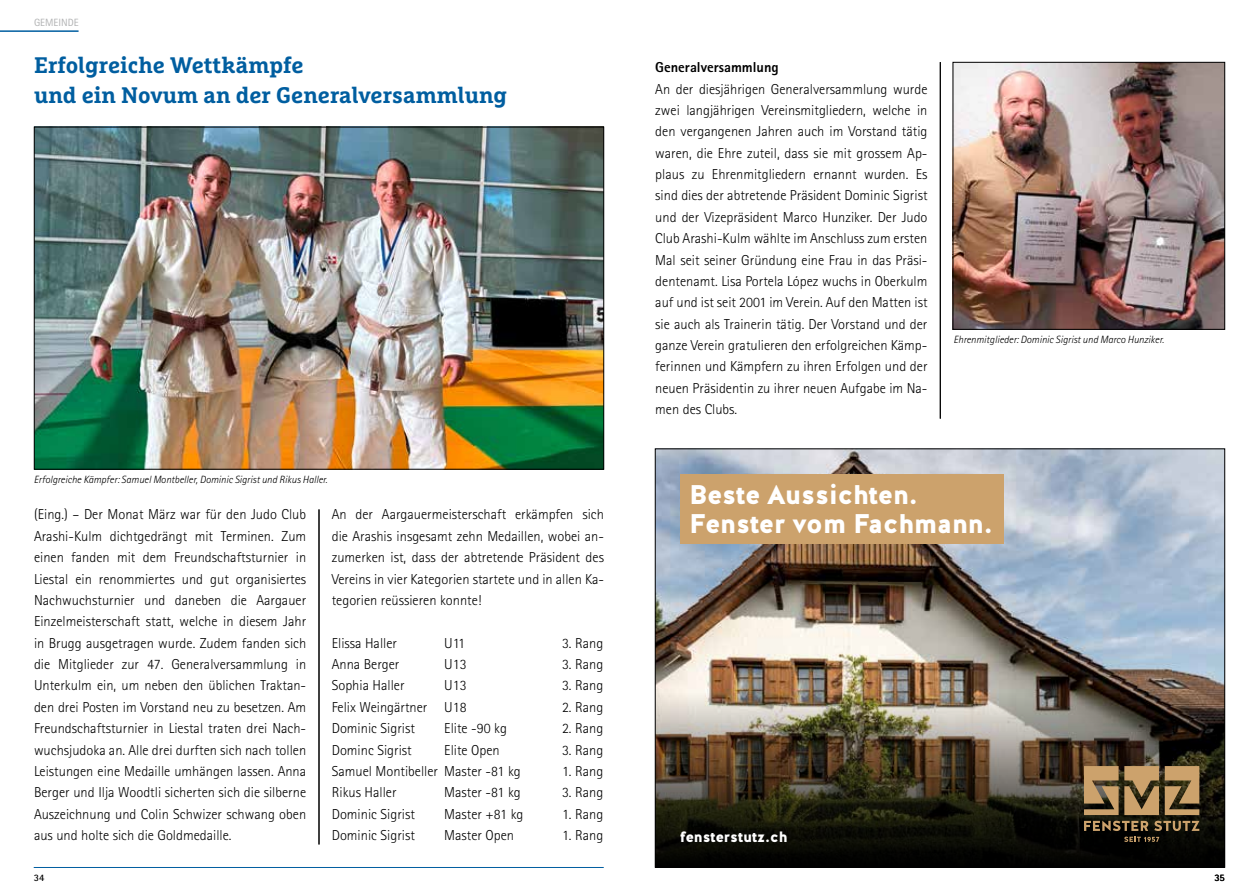
<style>
.page{position:relative;width:1259px;height:893px;background:#fff}
.page>*{position:absolute;margin:0;border:0;box-sizing:border-box;transform-origin:0 0}
.t1{font:900 27px/28.5px "Halis GR";color:#fff}
.t2{font:700 22.5px/30px "Marselis Slab Pro";color:#005ea0}
.t3{font:900 15px "Halis GR";color:#fff}
.t4{font:300 14.4px/21.3px "Rotis Sans Serif Std";color:#000;text-align:justify}
.t5{font:800 14.4px "Rotis Sans Serif Std";color:#000}
.t6{font:italic 300 10.5px "Rotis Sans Serif Std";color:#000}
.t7{font:10.5px "Rotis Sans Serif Std";color:#b1b2b3}
.t8{font:700 9.9px "Rotis Sans Serif Std";color:#000}
</style>
<div class="page">
<hr style="left:0;top:30px;width:79px;height:2px;background:#005ea0">
<hr style="left:34px;top:867px;width:570px;height:1px;background:#005ea0">
<hr style="left:319px;top:509px;width:1px;height:335px;background:#000">
<img style="left:36px;top:129px;width:566px;height:338px">
<hr style="left:655px;top:867px;width:570px;height:1px;background:#005ea0">
<hr style="left:940px;top:62px;width:1px;height:357px;background:#000">
<img style="left:954px;top:64px;width:269px;height:264px">
<div style="left:952px;top:62px;width:273px;height:268px;border:1px solid #000"></div>
<img style="left:657px;top:451px;width:566px;height:242px">
<img style="left:657px;top:693px;width:566px;height:172px">
<svg style="left:1084px;top:821px;width:64px;height:10px"></svg>
<svg style="left:1154px;top:821px;width:45px;height:10px"></svg>
<svg style="left:1124px;top:837px;width:35px;height:5px"></svg>
<svg style="left:1124px;top:766px;width:75px;height:49px;background:#9b7d51"></svg>
<svg style="left:1084px;top:766px;width:34px;height:49px;background:#a48459"></svg>
<div style="left:680px;top:474px;width:324px;height:69px;background:#cca26c"></div>
<p class="t7" style="left:34px;top:16px;width:46px">GEMEINDE</p>
<h2 class="t2" style="left:34px;top:50px;width:475px">Erfolgreiche Wettkämpfe<br>und ein Novum an der Generalversammlung</h2>
<p class="t6" style="left:34px;top:473px;width:295px">Erfolgreiche Kämpfer: Samuel Montbeller, Dominic Sigrist und Rikus Haller.</p>
<p class="t4" style="left:34px;top:504px;width:274px">(Eing.) – Der Monat März war für den Judo Club Arashi-Kulm dichtgedrängt mit Terminen. Zum einen fanden mit dem Freundschaftsturnier in Liestal ein renommiertes und gut organisiertes Nachwuchsturnier und daneben die Aargauer Einzelmeisterschaft statt, welche in diesem Jahr in Brugg ausgetragen wurde. Zudem fanden sich die Mitglieder zur 47. Generalversammlung in Unterkulm ein, um neben den üblichen Traktan&shy;den drei Posten im Vorstand neu zu besetzen. Am Freundschaftsturnier in Liestal traten drei Nach&shy;wuchsjudoka an. Alle drei durften sich nach tollen Leistungen eine Medaille umhängen lassen. Anna Berger und Ilja Woodtli sicherten sich die silberne Auszeichnung und Colin Schwizer schwang oben aus und holte sich die Goldmedaille.</p>
<p class="t4" style="left:332px;top:504px;width:274px">An der Aargauermeisterschaft erkämpfen sich die Arashis insgesamt zehn Medaillen, wobei an&shy;zumerken ist, dass der abtretende Präsident des Vereins in vier Kategorien startete und in allen Ka&shy;tegorien reüssieren konnte!</p>
<p class="t4" style="left:332px;top:632px;width:67px">Elissa Haller</p>
<p class="t4" style="left:444px;top:632px;width:22px">U11</p>
<p class="t4" style="left:562px;top:632px;width:43px">3. Rang</p>
<p class="t4" style="left:332px;top:654px;width:69px">Anna Berger</p>
<p class="t4" style="left:444px;top:654px;width:24px">U13</p>
<p class="t4" style="left:562px;top:654px;width:43px">3. Rang</p>
<p class="t4" style="left:332px;top:675px;width:74px">Sophia Haller</p>
<p class="t4" style="left:444px;top:675px;width:24px">U13</p>
<p class="t4" style="left:562px;top:675px;width:43px">3. Rang</p>
<p class="t4" style="left:332px;top:696px;width:136px">Felix Weingärtner U18</p>
<p class="t4" style="left:562px;top:696px;width:43px">2. Rang</p>
<p class="t4" style="left:332px;top:718px;width:85px">Dominic Sigrist</p>
<p class="t4" style="left:444px;top:718px;width:64px">Elite -90 kg</p>
<p class="t4" style="left:562px;top:718px;width:43px">2. Rang</p>
<p class="t4" style="left:332px;top:739px;width:81px">Dominc Sigrist</p>
<p class="t4" style="left:444px;top:739px;width:57px">Elite Open</p>
<p class="t4" style="left:562px;top:739px;width:43px">3. Rang</p>
<p class="t4" style="left:332px;top:761px;width:190px">Samuel Montibeller Master -81 kg</p>
<p class="t4" style="left:562px;top:761px;width:43px">1. Rang</p>
<p class="t4" style="left:332px;top:782px;width:66px">Rikus Haller</p>
<p class="t4" style="left:444px;top:782px;width:78px">Master -81 kg</p>
<p class="t4" style="left:562px;top:782px;width:43px">3. Rang</p>
<p class="t4" style="left:332px;top:803px;width:85px">Dominic Sigrist</p>
<p class="t4" style="left:444px;top:803px;width:81px">Master +81 kg</p>
<p class="t4" style="left:562px;top:803px;width:43px">1. Rang</p>
<p class="t4" style="left:332px;top:825px;width:85px">Dominic Sigrist</p>
<p class="t4" style="left:444px;top:825px;width:71px">Master Open</p>
<p class="t4" style="left:562px;top:825px;width:43px">1. Rang</p>
<p class="t8" style="left:34px;top:871px;width:12px">34</p>
<p class="t5" style="left:655px;top:58px;width:125px">Generalversammlung</p>
<p class="t4" style="left:655px;top:78px;width:274px">An der diesjährigen Generalversammlung wurde zwei langjährigen Vereinsmitgliedern, welche in den vergangenen Jahren auch im Vorstand tätig waren, die Ehre zuteil, dass sie mit grossem Ap&shy;plaus zu Ehrenmitgliedern ernannt wurden. Es sind dies der abtretende Präsident Dominic Sigrist und der Vizepräsident Marco Hunziker. Der Judo Club Arashi-Kulm wählte im Anschluss zum ersten Mal seit seiner Gründung eine Frau in das Präsi&shy;dentenamt. Lisa Portela López wuchs in Oberkulm auf und ist seit 2001 im Verein. Auf den Matten ist sie auch als Trainerin tätig. Der Vorstand und der ganze Verein gratulieren den erfolgreichen Kämp&shy;ferinnen und Kämpfern zu ihren Erfolgen und der neuen Präsidentin zu ihrer neuen Aufgabe im Na&shy;men des Clubs.</p>
<p class="t6" style="left:953px;top:334px;width:212px">Ehrenmitglieder: Dominic Sigrist und Marco Hunziker.</p>
<h1 class="t1" style="left:689px;top:481px;width:305px">Beste Aussichten.<br>Fenster vom Fachmann.</h1>
<p class="t3" style="left:680px;top:827px;width:108px">fensterstutz.ch</p>
<p class="t8" style="left:1214px;top:871px;width:12px">35</p>
</div>
